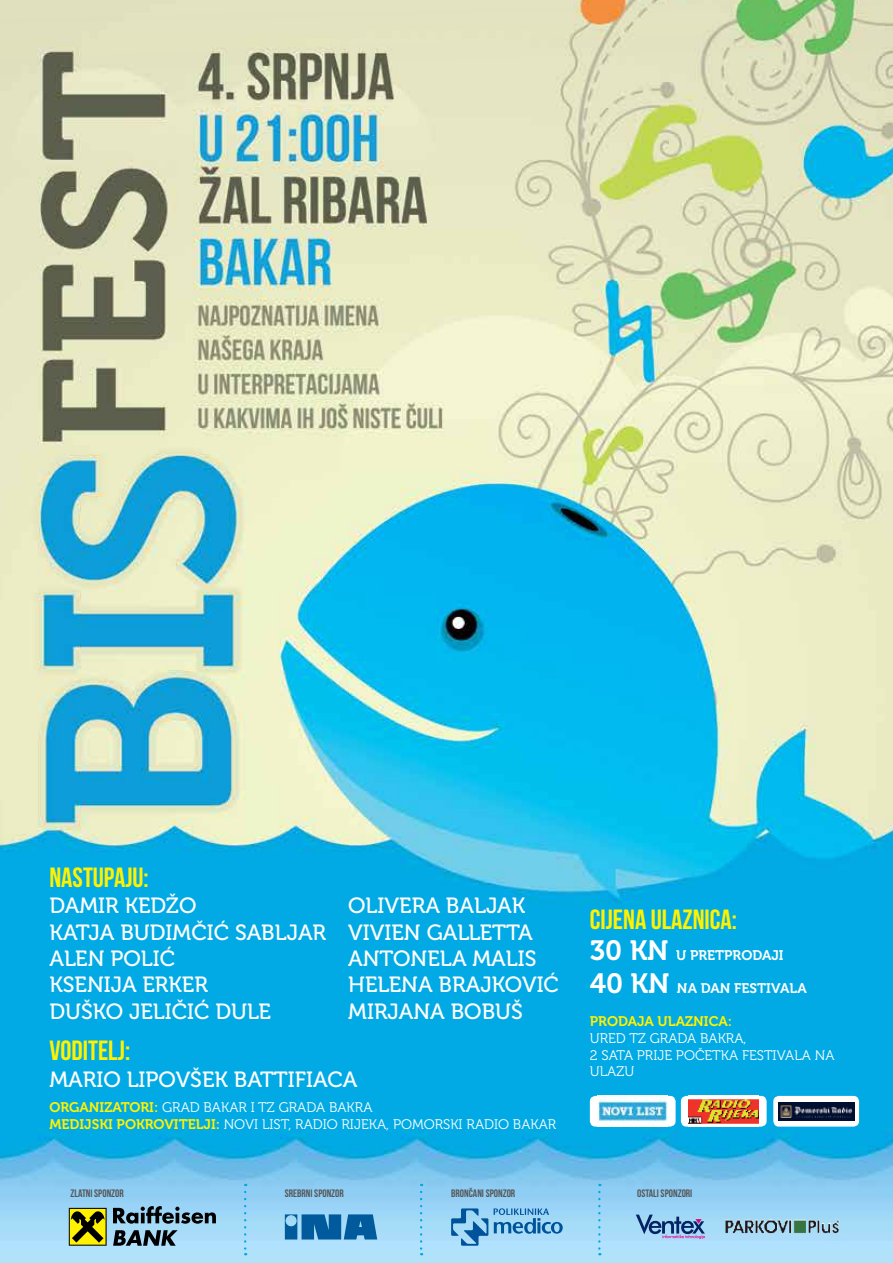
<style>
.page{position:relative;width:893px;height:1263px;background:#fff}
.page>*{position:absolute;margin:0;border:0;box-sizing:border-box;transform-origin:0 0}
.t1{font:27.75px "Bebas Neue";color:#fff200}
.t2{font:21.9px/26.4px "Museo 500";color:#fff}
.t3{font:13.95px/16.6px "Museo 300";color:#fff}
.t4{font:13.95px "Museo 700";color:#fff}
.t5{font:13.95px "Museo 700";color:#fff200}
.t6{font:10.8px "Bebas Neue";color:#565659}
.s1{font-family:"Museo 700";color:#fff200}
.s2{font-size:27.75px}
</style>
<div class="page">
<img style="left:0;top:75px;width:893px;height:1188px">
<div style="left:590px;top:1096px;width:86px;height:30px;background:#fff;border-radius:6px"></div>
<img style="left:598px;top:1096px;width:70px;height:30px">
<div style="left:681px;top:1096px;width:86px;height:30px;background:#fff;border-radius:6px"></div>
<img style="left:689px;top:1099px;width:70px;height:25px">
<div style="left:773px;top:1096px;width:86px;height:30px;background:#fff;border-radius:6px"></div>
<img style="left:778px;top:1102px;width:76px;height:18px">
<svg style="left:69px;top:1208px;width:38px;height:38px"></svg>
<div style="left:70px;top:1209px;width:36px;height:36px;background:#fff200"></div>
<svg style="left:71px;top:1211px;width:34px;height:32px"></svg>
<svg style="left:113px;top:1206px;width:103px;height:18px;background:#567587"></svg>
<svg style="left:113px;top:1230px;width:65px;height:16px"></svg>
<svg style="left:285px;top:1214px;width:92px;height:25px;background:#2376af"></svg>
<svg style="left:451px;top:1208px;width:112px;height:38px;background:#7ab7e0"></svg>
<svg style="left:636px;top:1214px;width:69px;height:25px;background:#789cc8"></svg>
<img style="left:725px;top:1218px;width:115px;height:18px">
<svg style="left:244px;top:1192px;width:2px;height:63px"></svg>
<svg style="left:420px;top:1192px;width:2px;height:63px"></svg>
<svg style="left:598px;top:1192px;width:2px;height:63px"></svg>
<svg style="left:0;top:0;width:893px;height:75px;background:#d5d8b3"></svg>
<p class="t1" style="left:49px;top:862px;width:101px">NASTUPAJU:</p>
<p class="t2" style="left:49px;top:893px;width:278px">DAMIR KEDŽO<br>KATJA BUDIMČIĆ SABLJAR<br>ALEN POLIĆ<br>KSENIJA ERKER<br>DUŠKO JELIČIĆ DULE</p>
<p class="t1" style="left:49px;top:1035px;width:82px">VODITELJ:</p>
<p class="t2" style="left:348px;top:893px;width:212px">OLIVERA BALJAK<br>VIVIEN GALLETTA<br>ANTONELA MALIS<br>HELENA BRAJKOVIĆ<br>MIRJANA BOBUŠ</p>
<p class="t2" style="left:49px;top:1066px;width:309px">MARIO LIPOVŠEK BATTIFIACA</p>
<p class="t3" style="left:49px;top:1099px;width:508px"><span class="s1">ORGANIZATORI:</span> GRAD BAKAR I TZ GRADA BAKRA<br><span class="s1">MEDIJSKI POKROVITELJI:</span> NOVI LIST, RADIO RIJEKA, POMORSKI RADIO BAKAR</p>
<p class="t1" style="left:590px;top:904px;width:149px">CIJENA ULAzNICA:</p>
<p class="t4" style="left:590px;top:947px;width:195px"><span class="s2">30 KN</span> U PRETPRODAJI</p>
<p class="t4" style="left:590px;top:980px;width:218px"><span class="s2">40 KN</span> NA DAN FESTIVALA</p>
<p class="t5" style="left:590px;top:1013px;width:144px">PRODAJA ULAZNICA:</p>
<p class="t3" style="left:590px;top:1030px;width:246px">URED TZ GRADA BAKRA,<br>2 SATA PRIJE POČETKA FESTIVALA NA<br>ULAZU</p>
<p class="t6" style="left:70px;top:1188px;width:55px">ZLATNI SPONZOR</p>
<p class="t6" style="left:285px;top:1188px;width:61px">SREBRNI SPONZOR</p>
<p class="t6" style="left:451px;top:1188px;width:66px">BRONČANI SPONZOR</p>
<p class="t6" style="left:637px;top:1188px;width:57px">OSTALI SPONZORI</p>
</div>
